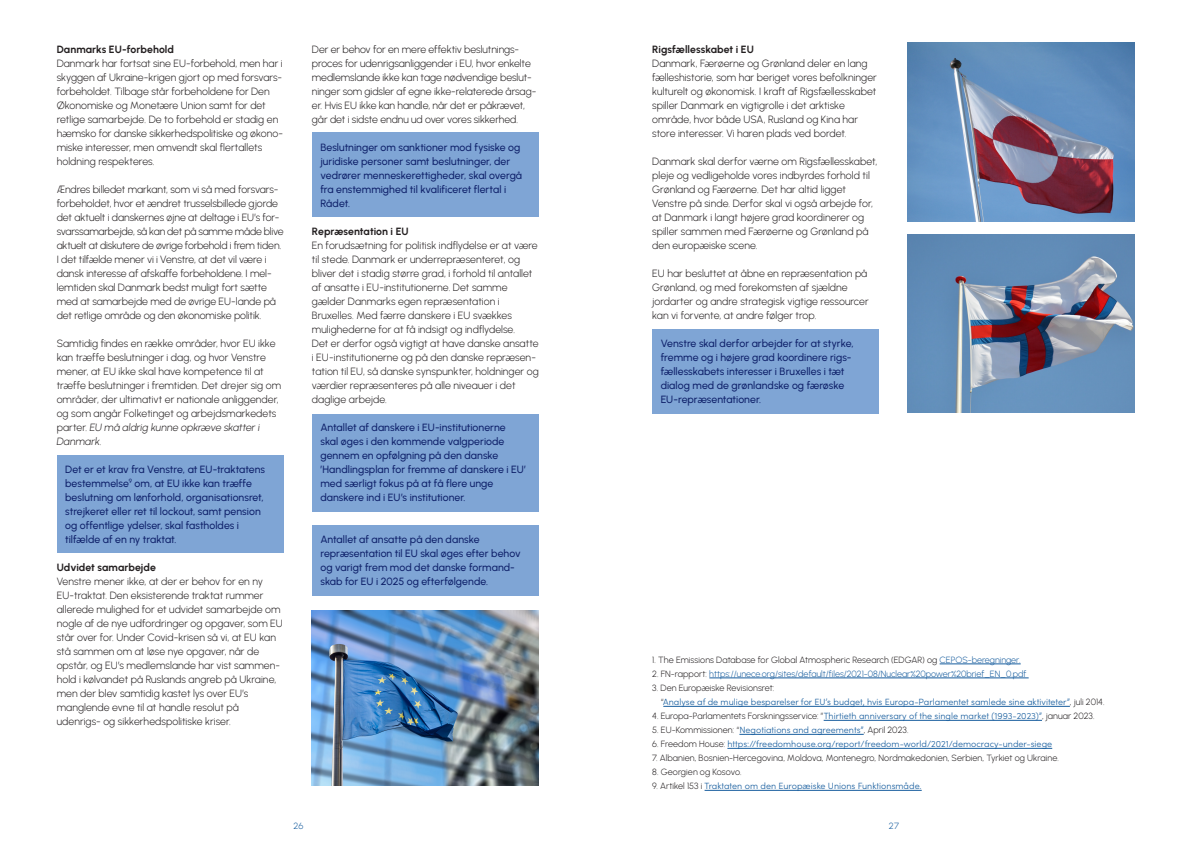
<style>
.page{position:relative;width:1191px;height:842px;background:#fff}
.page>*{position:absolute;margin:0;border:0;box-sizing:border-box;transform-origin:0 0}
.t1{font:10.5px/14px "Urbanist";letter-spacing:.005em;color:#231f20}
.t2{font:500 10.5px/14px "Urbanist";letter-spacing:.005em;color:#0f216a}
.t3{font:9px "Urbanist";letter-spacing:.01em;color:#231f20}
.t4{font:300 9px "Sofia Pro";color:#175d9e}
.Semi_bold_copy_shading{font:9px "Urbanist";color:#175d9e}
.s1{font-style:italic}
.s2{color:#175d9e}
.s3{color:#231f20}
.s4{font-family:"Urbanist";font-weight:400;color:#231f20}
.s5{font-family:"Sofia Pro";font-weight:300;color:#175d9e}
</style>
<div class="page">
<div style="left:652px;top:329px;width:227px;height:84px;background:#7fa5d5"></div>
<div style="left:312px;top:133px;width:227px;height:84px;background:#7fa5d5"></div>
<div style="left:312px;top:414px;width:227px;height:98px;background:#7fa5d5"></div>
<div style="left:312px;top:525px;width:227px;height:70px;background:#7fa5d5"></div>
<div style="left:57px;top:455px;width:226px;height:98px;background:#7fa5d5"></div>
<hr style="left:939px;top:664px;width:81px;height:1px;background:#175d9e">
<hr style="left:709px;top:678px;width:319px;height:1px;background:#175d9e">
<hr style="left:663px;top:706px;width:406px;height:1px;background:#175d9e">
<hr style="left:823px;top:720px;width:219px;height:1px;background:#175d9e">
<hr style="left:739px;top:734px;width:124px;height:1px;background:#175d9e">
<hr style="left:727px;top:748px;width:325px;height:1px;background:#175d9e">
<hr style="left:704px;top:790px;width:217px;height:1px;background:#175d9e">
<img style="left:312px;top:611px;width:227px;height:174px">
<img style="left:907px;top:43px;width:227px;height:179px">
<img style="left:907px;top:234px;width:227px;height:178px">
<p class="t1" style="left:57px;top:42px;width:119px">Danmarks EU-forbehold</p>
<p class="t1" style="left:57px;top:56px;width:228px">Danmark har fortsat sine EU-forbehold, men har i skyggen af Ukraine-krigen gjort op med forsvars&shy;forbeholdet. Tilbage står forbeholdene for Den Økonomiske og Monetære Union samt for det retlige samarbejde. De to forbehold er stadig en hæmsko for danske sikkerhedspolitiske og økono&shy;miske interesser, men omvendt skal flertallets holdning respekteres.</p>
<p class="t1" style="left:57px;top:182px;width:228px">Ændres billedet markant, som vi så med forsvars&shy;forbeholdet, hvor et ændret trusselsbillede gjorde det aktuelt i danskernes øjne at deltage i EU’s for&shy;svarssamarbejde, så kan det på samme måde blive aktuelt at diskutere de øvrige forbehold i frem tiden.<br>I det tilfælde mener vi i Venstre, at det vil være i dansk interesse af afskaffe forbeholdene. I mel&shy;lemtiden skal Danmark bedst muligt fort sætte med at samarbejde med de øvrige EU-lande på det retlige område og den økonomiske politik.</p>
<p class="t1" style="left:57px;top:336px;width:226px">Samtidig findes en række områder, hvor EU ikke kan træffe beslutninger i dag, og hvor Venstre mener, at EU ikke skal have kompetence til at træffe beslutninger i fremtiden. Det drejer sig om områder, der ultimativt er nationale anliggender, og som angår Folketinget og arbejdsmarkedets parter. <span class="s1">EU må aldrig kunne opkræve skatter i Danmark.</span></p>
<p class="t2" style="left:65px;top:462px;width:201px">Det er et krav fra Venstre, at EU-traktatens bestemmelse<sup>9</sup> om, at EU ikke kan træffe beslutning om lønforhold, organisationsret, strejkeret eller ret til lockout, samt pension og offentlige ydelser, skal fastholdes i tilfælde af en ny traktat.</p>
<p class="t1" style="left:57px;top:560px;width:101px">Udvidet samarbejde</p>
<p class="t1" style="left:57px;top:574px;width:208px">Venstre mener ikke, at der er behov for en ny<br>EU-traktat. Den eksisterende traktat rummer</p>
<p class="t1" style="left:57px;top:602px;width:228px">allerede mulighed for et udvidet samarbejde om nogle af de nye udfordringer og opgaver, som EU står over for. Under Covid-krisen så vi, at EU kan stå sammen om at løse nye opgaver, når de opstår, og EU’s medlemslande har vist sammen&shy;hold i kølvandet på Ruslands angreb på Ukraine, men der blev samtidig kastet lys over EU’s</p>
<p class="t1" style="left:57px;top:700px;width:184px">manglende evne til at handle resolut på</p>
<p class="t1" style="left:57px;top:714px;width:176px">udenrigs- og sikkerhedspolitiske kriser.</p>
<p class="t1" style="left:312px;top:42px;width:209px">Der er behov for en mere effektiv beslutnings-</p>
<p class="t1" style="left:312px;top:56px;width:226px">proces for udenrigsanliggender i EU, hvor enkelte medlemslande ikke kan tage nødvendige beslut&shy;ninger som gidsler af egne ikke-relaterede årsag&shy;er. Hvis EU ikke kan handle, når det er påkrævet, går det i sidste endnu ud over vores sikkerhed.</p>
<p class="t2" style="left:320px;top:140px;width:203px">Beslutninger om sanktioner mod fysiske og juridiske personer samt beslutninger, der vedrører menneskerettigheder, skal overgå fra enstemmighed til kvalificeret flertal i Rådet.</p>
<p class="t1" style="left:312px;top:224px;width:98px">Repræsentation i EU</p>
<p class="t1" style="left:312px;top:238px;width:227px">En forudsætning for politisk indflydelse er at være til stede. Danmark er underrepræsenteret, og bliver det i stadig større grad, i forhold til antallet af ansatte i EU-institutionerne. Det samme gælder Danmarks egen repræsentation i</p>
<p class="t1" style="left:312px;top:308px;width:205px">Bruxelles. Med færre danskere i EU svækkes mulighederne for at få indsigt og indflydelse.</p>
<p class="t1" style="left:312px;top:336px;width:228px">Det er derfor også vigtigt at have danske ansatte i EU-institutionerne og på den danske repræsen&shy;tation til EU, så danske synspunkter, holdninger og værdier repræsenteres på alle niveauer i det daglige arbejde.</p>
<p class="t2" style="left:320px;top:420px;width:187px">Antallet af danskere i EU-institutionerne</p>
<p class="t2" style="left:320px;top:434px;width:207px">skal øges i den kommende valgperiode gennem en opfølgning på den danske ’Handlingsplan for fremme af danskere i EU’ med særligt fokus på at få flere unge</p>
<p class="t2" style="left:320px;top:490px;width:147px">danskere ind i EU’s institutioner.</p>
<p class="t2" style="left:320px;top:532px;width:202px">Antallet af ansatte på den danske repræsentation til EU skal øges efter behov og varigt frem mod det danske formand&shy;skab for EU i 2025 og efterfølgende.</p>
<p class="t1" style="left:652px;top:42px;width:103px">Rigsfællesskabet i EU</p>
<p class="t1" style="left:652px;top:56px;width:226px">Danmark, Færøerne og Grønland deler en lang fælleshistorie, som har beriget vores befolkninger kulturelt og økonomisk. I kraft af Rigsfællesskabet spiller Danmark en vigtigrolle i det arktiske område, hvor både USA, Rusland og Kina har store interesser. Vi haren plads ved bordet.</p>
<p class="t1" style="left:652px;top:154px;width:227px">Danmark skal derfor værne om Rigsfællesskabet, pleje og vedligeholde vores indbyrdes forhold til Grønland og Færøerne. Det har altid ligget Venstre på sinde. Derfor skal vi også arbejde for, at Danmark i langt højere grad koordinerer og spiller sammen med Færøerne og Grønland på den europæiske scene.</p>
<p class="t1" style="left:652px;top:266px;width:218px">EU har besluttet at åbne en repræsentation på Grønland, og med forekomsten af sjældne jordarter og andre strategisk vigtige ressourcer kan vi forvente, at andre følger trop.</p>
<p class="t2" style="left:660px;top:336px;width:195px">Venstre skal derfor arbejder for at styrke, fremme og i højere grad koordinere rigs-</p>
<p class="t2" style="left:660px;top:364px;width:185px;text-align:justify">fællesskabets interesser i Bruxelles i tæt dialog med de grønlandske og færøske EU-repræsentationer.</p>
<p class="t3" style="left:652px;top:654px;width:370px">1. The Emissions Database for Global Atmospheric Research (EDGAR) og <span class="s2">CEPOS-beregninger.</span></p>
<p class="Semi_bold_copy_shading" style="left:652px;top:668px;width:376px"><span class="s3">2. FN-rapport:</span> https://unece.org/sites/default/files/2021-08/Nuclear%20power%20brief_EN_0.pdf</p>
<p class="t3" style="left:652px;top:682px;width:124px">3. Den Europæiske Revisionsret:</p>
<p class="t4" style="left:661px;top:696px;width:445px"><span class="s4">“</span>Analyse af de mulige besparelser for EU’s budget, hvis Europa-Parlamentet samlede sine aktiviteter”<span class="s4">, juli 2014.</span></p>
<p class="t3" style="left:652px;top:710px;width:444px">4. Europa-Parlamentets Forskningsservice: ”<span class="s5">Thirtieth anniversary of the single market (1993-2023)”</span>, januar 2023.</p>
<p class="t3" style="left:652px;top:724px;width:258px">5. EU-Kommissionen: “<span class="s5">Negotiations and agreements”</span>, April 2023.</p>
<p class="t4" style="left:652px;top:738px;width:401px"><span class="s4">6. Freedom House:</span> https://freedomhouse.org/report/freedom-world/2021/democracy-under-siege</p>
<p class="t3" style="left:652px;top:752px;width:408px">7. Albanien, Bosnien-Hercegovina, Moldova, Montenegro, Nordmakedonien, Serbien, Tyrkiet og Ukraine.</p>
<p class="t3" style="left:652px;top:766px;width:91px">8. Georgien og Kosovo.</p>
<p class="t4" style="left:652px;top:780px;width:271px"><span class="s4">9. Artikel 153 i</span> Traktaten om den Europæiske Unions Funktionsmåde.</p>
<p class="Semi_bold_copy_shading" style="left:293px;top:820px;width:12px">26</p>
<p class="Semi_bold_copy_shading" style="left:889px;top:820px;width:12px">27</p>
</div>
